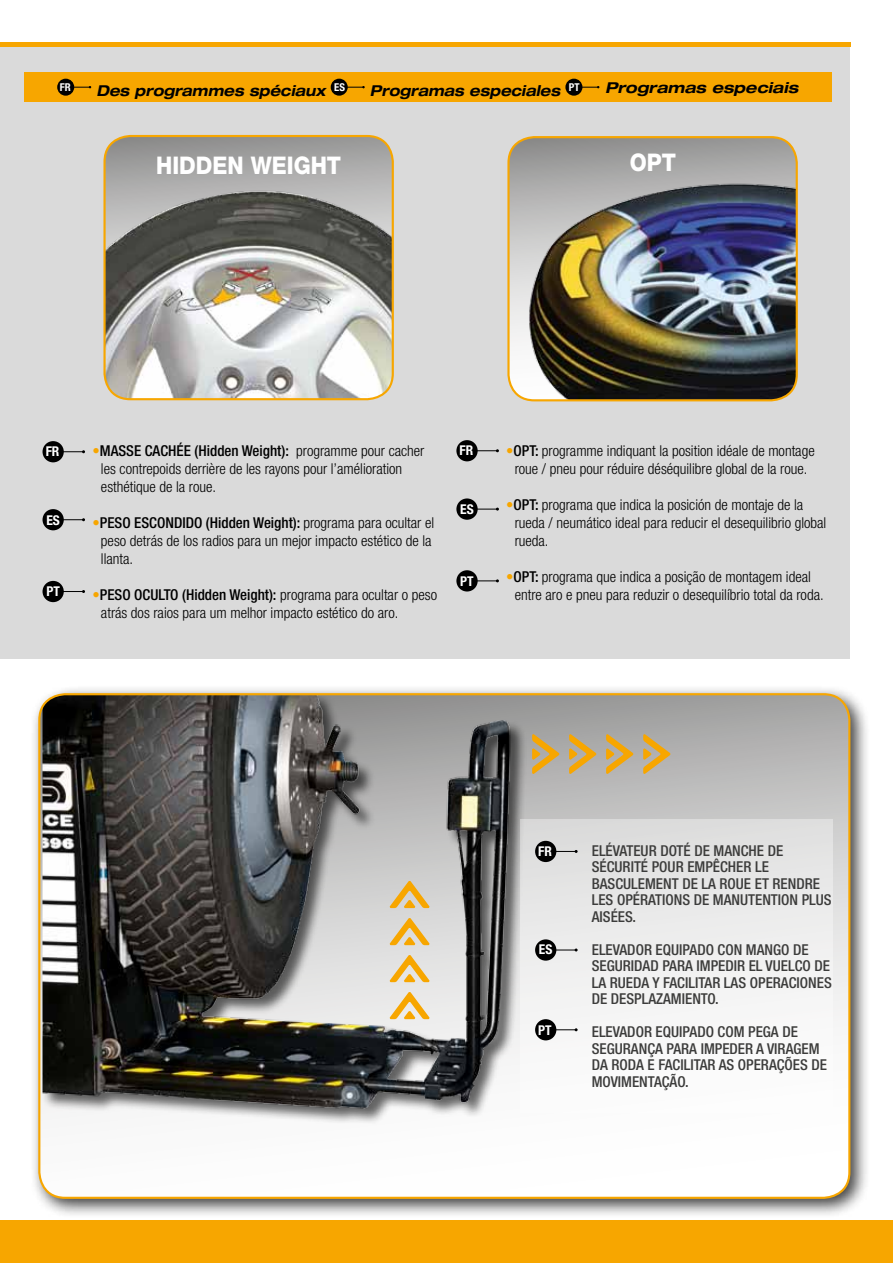
<style>
.page{position:relative;width:893px;height:1263px;background:#fff}
.page>*{position:absolute;margin:0;border:0;box-sizing:border-box;transform-origin:0 0}
.t1{font:800 24.3px "Helvetica Neue LT Std";color:#fff;scale:.9 1}
.t2{font:300 condensed 15px/18px "Helvetica Neue LT Std";color:#000}
.t3{font:500 condensed 15px "Helvetica Neue LT Std";color:#3c3c3b}
.t4{font:italic 700 expanded 15px "Helvetica Neue LT Std";color:#000;scale:.93 1}
.t5{font:italic 700 expanded 15px "Helvetica Neue LT Std";color:#000}
.t6{font:700 condensed 13.5px "Helvetica Neue LT Std";color:#fff}
.t7{font:700 condensed 10.8px "Helvetica Neue LT Std";color:#fff}
.s1{color:#f7a600}
.s2{font-weight:500}
</style>
<div class="page">
<div style="left:0;top:42px;width:850px;height:1178px;background:#dadada"></div>
<div style="left:0;top:659px;width:893px;height:604px;background:#fff"></div>
<div style="left:0;top:1220px;width:893px;height:43px;background:#f7a600"></div>
<div style="left:0;top:42px;width:850px;height:5px;background:#f7a600"></div>
<div style="left:30px;top:685px;width:841px;height:534px;background:#000;opacity:.75"></div>
<svg style="left:39px;top:694px;width:810px;height:504px"></svg>
<img style="left:43px;top:694px;width:498px;height:498px">
<svg style="left:105px;top:136px;width:286px;height:33px;background:#9e9d9b"></svg>
<img style="left:106px;top:169px;width:287px;height:230px">
<div style="left:103px;top:135px;width:291px;height:265px;border:2px solid #f7a600;border-radius:26px"></div>
<img style="left:509px;top:137px;width:288px;height:263px">
<div style="left:507px;top:136px;width:291px;height:265px;border:2px solid #f7a600;border-radius:26px"></div>
<svg style="left:389px;top:918px;width:41px;height:27px"></svg>
<svg style="left:389px;top:881px;width:41px;height:27px"></svg>
<svg style="left:389px;top:955px;width:41px;height:27px"></svg>
<svg style="left:389px;top:992px;width:41px;height:27px"></svg>
<svg style="left:606px;top:734px;width:27px;height:40px"></svg>
<svg style="left:643px;top:734px;width:28px;height:40px"></svg>
<svg style="left:569px;top:734px;width:27px;height:40px"></svg>
<svg style="left:532px;top:734px;width:27px;height:40px"></svg>
<div style="left:520px;top:819px;width:312px;height:294px;background:linear-gradient(to bottom,#dedede,#fff)"></div>
<div style="left:24px;top:72px;width:808px;height:30px;background:#f7a600"></div>
<svg style="left:74px;top:86px;width:17px;height:2px"></svg>
<div style="left:57px;top:79px;width:17px;height:17px;background:#000;border-radius:50%"></div>
<svg style="left:348px;top:86px;width:17px;height:2px"></svg>
<div style="left:331px;top:79px;width:17px;height:17px;background:#000;border-radius:50%"></div>
<svg style="left:582px;top:86px;width:17px;height:2px"></svg>
<div style="left:565px;top:79px;width:17px;height:17px;background:#000;border-radius:50%"></div>
<hr style="left:51px;top:451px;width:33px;height:1px;background:#000">
<div style="left:43px;top:441px;width:21px;height:21px;background:#000;border-radius:50%"></div>
<hr style="left:465px;top:450px;width:32px;height:1px;background:#000">
<div style="left:456px;top:440px;width:22px;height:21px;background:#000;border-radius:50%"></div>
<hr style="left:51px;top:519px;width:33px;height:1px;background:#000">
<div style="left:43px;top:509px;width:21px;height:21px;background:#000;border-radius:50%"></div>
<hr style="left:465px;top:509px;width:32px;height:1px;background:#000">
<div style="left:456px;top:498px;width:22px;height:22px;background:#000;border-radius:50%"></div>
<hr style="left:51px;top:591px;width:33px;height:1px;background:#000">
<div style="left:43px;top:581px;width:21px;height:21px;background:#000;border-radius:50%"></div>
<hr style="left:465px;top:580px;width:32px;height:1px;background:#000">
<div style="left:456px;top:570px;width:22px;height:21px;background:#000;border-radius:50%"></div>
<hr style="left:544px;top:851px;width:32px;height:1px;background:#000">
<div style="left:535px;top:841px;width:21px;height:21px;background:#000;border-radius:50%"></div>
<hr style="left:544px;top:950px;width:32px;height:1px;background:#000">
<div style="left:535px;top:939px;width:21px;height:22px;background:#000;border-radius:50%"></div>
<hr style="left:544px;top:1029px;width:32px;height:1px;background:#000">
<div style="left:535px;top:1019px;width:21px;height:21px;background:#000;border-radius:50%"></div>
<p class="t7" style="left:60px;top:81px;width:13px">FR</p>
<p class="t4" style="left:96px;top:81px;width:269px">Des programmes spéciaux <sup>ES</sup></p>
<p class="t4" style="left:370px;top:81px;width:227px">Programas especiales <sup>PT</sup></p>
<p class="t5" style="left:605px;top:78px;width:195px">Programas especiais</p>
<h1 class="t1" style="left:156px;top:151px;width:207px">HIDDEN WEIGHT</h1>
<h1 class="t1" style="left:630px;top:148px;width:53px">OPT</h1>
<p class="t2" style="left:101px;top:442px;width:325px;text-indent:-9px"><span class="s1">•</span><span class="s2">MASSE CACHÉE (HIDDEN WEIGHT):</span> programme pour cacher les contrepoids derrière de les rayons pour l’amélioration esthétique de la roue.</p>
<p class="t2" style="left:101px;top:514px;width:335px;text-indent:-9px"><span class="s1">•</span><span class="s2">PESO ESCONDIDO (HIDDEN WEIGHT):</span> programa para ocultar el peso detrás de los radios para un mejor impacto estético de la llanta.</p>
<p class="t2" style="left:101px;top:586px;width:338px;text-indent:-9px"><span class="s1">•</span><span class="s2">PESO OCULTO (HIDDEN WEIGHT):</span> programa para ocultar o peso atrás dos raios para um melhor impacto estético do aro.</p>
<p class="t6" style="left:46px;top:443px;width:15px">FR</p>
<p class="t6" style="left:460px;top:442px;width:15px">FR</p>
<p class="t6" style="left:460px;top:501px;width:15px">ES</p>
<p class="t6" style="left:46px;top:512px;width:15px">ES</p>
<p class="t6" style="left:460px;top:573px;width:15px">PT</p>
<p class="t6" style="left:46px;top:583px;width:15px">PT</p>
<p class="t2" style="left:506px;top:442px;width:310px;text-align:center"><span class="s1">•</span><span class="s2">OPT:</span> programme indiquant la position idéale de montage roue / pneu pour réduire déséquilibre global de la roue.</p>
<p class="t2" style="left:515px;top:496px;width:313px;text-indent:-9px"><span class="s1">•</span><span class="s2">OPT:</span> programa que indica la posición de montaje de la rueda / neumático ideal para reducir el desequilibrio global rueda.</p>
<p class="t2" style="left:515px;top:568px;width:310px;text-indent:-9px"><span class="s1">•</span><span class="s2">OPT:</span> programa que indica a posição de montagem ideal entre aro e pneu para reduzir o desequilíbrio total da roda.</p>
<p class="t6" style="left:538px;top:842px;width:15px">FR</p>
<p class="t6" style="left:539px;top:941px;width:15px">ES</p>
<p class="t6" style="left:538px;top:1022px;width:15px">PT</p>
<p class="t3" style="left:592px;top:841px;width:36px">ELÉVATEU</p>
<p class="t3" style="left:649px;top:841px;width:20px">R DOTÉ</p>
<p class="t3" style="left:694px;top:841px;width:29px">DE MANCHE</p>
<p class="t3" style="left:768px;top:841px;width:9px">DE</p>
<p class="t3" style="left:592px;top:858px;width:9px">SÉCU</p>
<p class="t3" style="left:623px;top:858px;width:140px">RITÉPOUR EMPÊCHER LE</p>
<p class="t3" style="left:592px;top:874px;width:17px">BASCULEMENT</p>
<p class="t3" style="left:682px;top:874px;width:54px">DE LA ROUE</p>
<p class="t3" style="left:755px;top:874px;width:65px">ET RENDRE</p>
<p class="t3" style="left:592px;top:891px;width:65px">LES OPÉRATIONS</p>
<p class="t3" style="left:694px;top:891px;width:28px">DE MANUTENTION</p>
<p class="t3" style="left:802px;top:891px;width:9px">PLUS</p>
<p class="t3" style="left:592px;top:907px;width:8px">AISÉES</p>
<p class="t3" style="left:632px;top:907px;width:5px">.</p>
<p class="t3" style="left:592px;top:940px;width:88px">ELEVADOR EQUIPADO</p>
<p class="t3" style="left:718px;top:940px;width:9px">CON</p>
<p class="t3" style="left:746px;top:940px;width:56px">MANGODE</p>
<p class="t3" style="left:592px;top:957px;width:47px">SEGURIDAD</p>
<p class="t3" style="left:662px;top:957px;width:42px">PARAIMPEDI</p>
<p class="t3" style="left:737px;top:957px;width:45px">R EL VUELCO</p>
<p class="t3" style="left:814px;top:957px;width:9px">DE</p>
<p class="t3" style="left:592px;top:973px;width:35px">LA RUEDA</p>
<p class="t3" style="left:652px;top:973px;width:25px">Y FACILITA</p>
<p class="t3" style="left:712px;top:973px;width:20px">R LAS</p>
<p class="t3" style="left:750px;top:973px;width:40px">OPE RACIONES</p>
<p class="t3" style="left:592px;top:990px;width:28px">DE DESPLA</p>
<p class="t3" style="left:656px;top:990px;width:16px">ZAMIENTO</p>
<p class="t3" style="left:715px;top:990px;width:5px">.</p>
<p class="t3" style="left:592px;top:1023px;width:88px">ELEVADO R EQUIPADO</p>
<p class="t3" style="left:718px;top:1023px;width:10px">COM</p>
<p class="t3" style="left:748px;top:1023px;width:43px">PEGADE</p>
<p class="t3" style="left:592px;top:1039px;width:118px">SEGURAN ÇA PARA IMPEDER</p>
<p class="t3" style="left:756px;top:1039px;width:55px">A VIRAGEM</p>
<p class="t3" style="left:592px;top:1056px;width:37px">DA RODA</p>
<p class="t3" style="left:648px;top:1056px;width:25px">E FACILITAR</p>
<p class="t3" style="left:719px;top:1056px;width:101px">AS OPERAÇÕES DE</p>
<p class="t3" style="left:592px;top:1072px;width:35px">MOVIMENTA</p>
<p class="t3" style="left:662px;top:1072px;width:28px">ÇÃO.</p>
</div>
